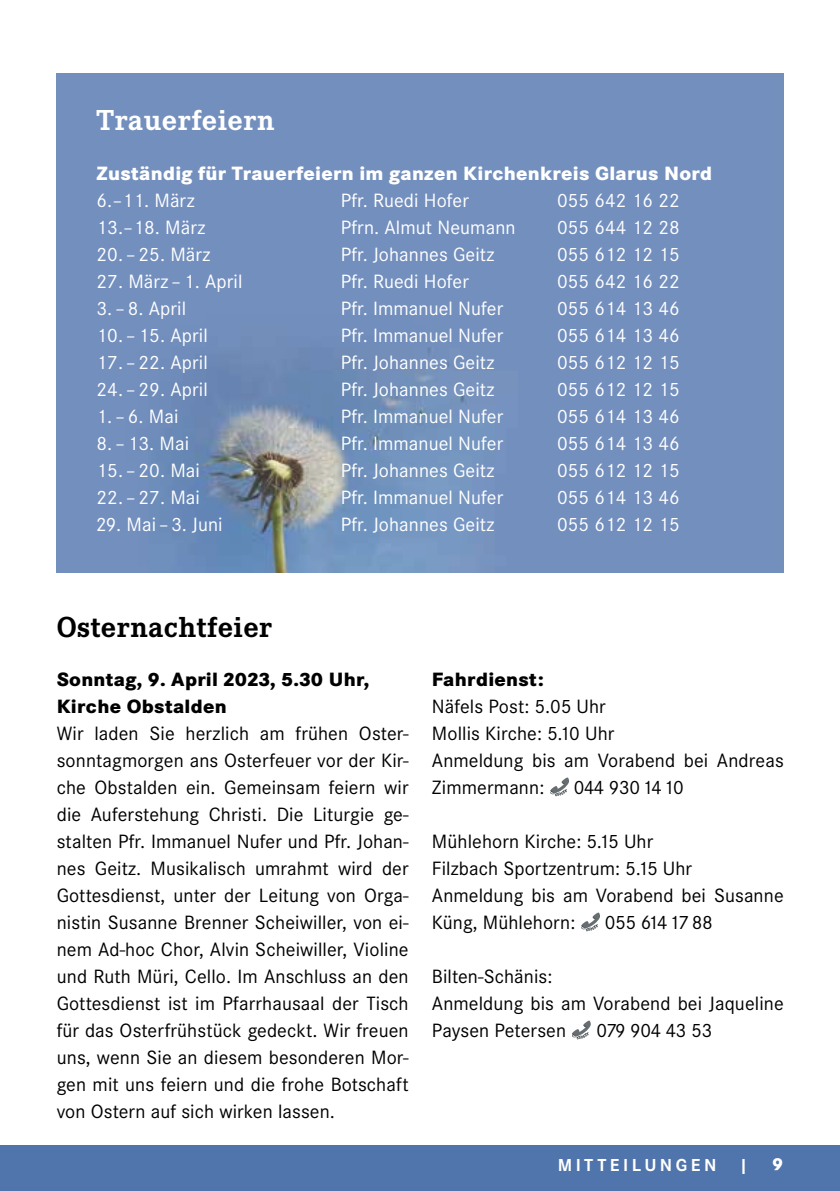
<style>
.page{position:relative;width:840px;height:1191px;background:#fff}
.page>*{position:absolute;margin:0;border:0;box-sizing:border-box;transform-origin:0 0}
.t1{font:700 30px "Corporate E";letter-spacing:.015em;color:#000}
.t2{font:700 30px "Corporate E";letter-spacing:.015em;color:#fff}
.t3{font:20px/27px "Corporate S";letter-spacing:.005em;color:#000}
.t4{font:20px "Corporate S";letter-spacing:.005em;color:#fff}
.t5{font:800 20px "Corporate S";letter-spacing:.015em;color:#fff}
.t6{font:800 20px/27px "Corporate S";letter-spacing:.015em;color:#000}
.t7{font:700 18px "Corporate S";letter-spacing:.19em;color:#fff}
.t8{font:800 18px "Corporate S";color:#fff}
</style>
<div class="page">
<div style="left:0;top:1145px;width:839px;height:46px;background:#5074ac"></div>
<img style="left:57px;top:74px;width:725px;height:499px">
<h1 class="t2" style="left:96px;top:103px;width:179px">Trauerfeiern</h1>
<p class="t5" style="left:96px;top:161px;width:617px">Zuständig für Trauerfeiern im ganzen Kirchenkreis Glarus Nord</p>
<p class="t4" style="left:96px;top:189px;width:100px">6.–11. März</p>
<p class="t4" style="left:340px;top:189px;width:130px">Pfr. Ruedi Hofer</p>
<p class="t4" style="left:556px;top:189px;width:124px">055 642 16 22</p>
<p class="t4" style="left:96px;top:216px;width:110px">13.–18. März</p>
<p class="t4" style="left:340px;top:216px;width:176px">Pfrn. Almut Neumann</p>
<p class="t4" style="left:556px;top:216px;width:124px">055 644 12 28</p>
<p class="t4" style="left:96px;top:243px;width:116px">20. – 25. März</p>
<p class="t4" style="left:340px;top:243px;width:155px">Pfr. Johannes Geitz</p>
<p class="t4" style="left:556px;top:243px;width:124px">055 612 12 15</p>
<p class="t4" style="left:96px;top:270px;width:147px">27. März – 1. April</p>
<p class="t4" style="left:340px;top:270px;width:130px">Pfr. Ruedi Hofer</p>
<p class="t4" style="left:556px;top:270px;width:124px">055 642 16 22</p>
<p class="t4" style="left:96px;top:297px;width:91px">3. – 8. April</p>
<p class="t4" style="left:340px;top:297px;width:164px">Pfr. Immanuel Nufer</p>
<p class="t4" style="left:556px;top:297px;width:124px">055 614 13 46</p>
<p class="t4" style="left:96px;top:324px;width:113px">10. – 15. April</p>
<p class="t4" style="left:340px;top:324px;width:164px">Pfr. Immanuel Nufer</p>
<p class="t4" style="left:556px;top:324px;width:124px">055 614 13 46</p>
<p class="t4" style="left:96px;top:351px;width:113px">17. – 22. April</p>
<p class="t4" style="left:340px;top:351px;width:155px">Pfr. Johannes Geitz</p>
<p class="t4" style="left:556px;top:351px;width:124px">055 612 12 15</p>
<p class="t4" style="left:96px;top:378px;width:113px">24. – 29. April</p>
<p class="t4" style="left:340px;top:378px;width:155px">Pfr. Johannes Geitz</p>
<p class="t4" style="left:556px;top:378px;width:124px">055 612 12 15</p>
<p class="t4" style="left:96px;top:405px;width:83px">1. – 6. Mai</p>
<p class="t4" style="left:340px;top:405px;width:164px">Pfr. Immanuel Nufer</p>
<p class="t4" style="left:556px;top:405px;width:124px">055 614 13 46</p>
<p class="t4" style="left:96px;top:432px;width:94px">8. – 13. Mai</p>
<p class="t4" style="left:340px;top:432px;width:164px">Pfr. Immanuel Nufer</p>
<p class="t4" style="left:556px;top:432px;width:124px">055 614 13 46</p>
<p class="t4" style="left:96px;top:459px;width:105px">15. – 20. Mai</p>
<p class="t4" style="left:340px;top:459px;width:155px">Pfr. Johannes Geitz</p>
<p class="t4" style="left:556px;top:459px;width:124px">055 612 12 15</p>
<p class="t4" style="left:96px;top:486px;width:105px">22. – 27. Mai</p>
<p class="t4" style="left:340px;top:486px;width:164px">Pfr. Immanuel Nufer</p>
<p class="t4" style="left:556px;top:486px;width:124px">055 614 13 46</p>
<p class="t4" style="left:96px;top:513px;width:128px">29. Mai – 3. Juni</p>
<p class="t4" style="left:340px;top:513px;width:155px">Pfr. Johannes Geitz</p>
<p class="t4" style="left:556px;top:513px;width:124px">055 612 12 15</p>
<h1 class="t1" style="left:57px;top:609px;width:216px">Osternachtfeier</h1>
<p class="t6" style="left:57px;top:666px;width:314px">Sonntag, 9. April 2023, 5.30 Uhr,<br>Kirche Obstalden</p>
<p class="t3" style="left:57px;top:720px;width:353px;text-align:justify">Wir laden Sie herzlich am frühen Oster&shy;sonntagmorgen ans Osterfeuer vor der Kir&shy;che Obstalden ein. Gemeinsam feiern wir die Auferstehung Christi. Die Liturgie ge&shy;stalten Pfr. Immanuel Nufer und Pfr. Johan&shy;nes Geitz. Musikalisch umrahmt wird der Gottesdienst, unter der Leitung von Orga&shy;nistin Susanne Brenner Scheiwiller, von ei&shy;nem Ad-hoc Chor, Alvin Scheiwiller, Violine und Ruth Müri, Cello. Im Anschluss an den Gottesdienst ist im Pfarrhausaal der Tisch für das Osterfrühstück gedeckt. Wir freuen uns, wenn Sie an diesem besonderen Mor&shy;gen mit uns feiern und die frohe Botschaft von Ostern auf sich wirken lassen.</p>
<p class="t6" style="left:431px;top:666px;width:113px">Fahrdienst:</p>
<p class="t3" style="left:431px;top:693px;width:353px">Näfels Post: 5.05 Uhr<br>Mollis Kirche: 5.10 Uhr<br>Anmeldung bis am Vorabend bei Andreas<br>Zimmermann:</p>
<p class="t3" style="left:573px;top:774px;width:112px">044 930 14 10</p>
<p class="t3" style="left:431px;top:828px;width:353px">Mühlehorn Kirche: 5.15 Uhr<br>Filzbach Sportzentrum: 5.15 Uhr<br>Anmeldung bis am Vorabend bei Susanne<br>Küng, Mühlehorn:</p>
<p class="t3" style="left:604px;top:909px;width:109px">055 614 17 88</p>
<p class="t3" style="left:431px;top:963px;width:353px">Bilten-Schänis:<br>Anmeldung bis am Vorabend bei Jaqueline<br>Paysen Petersen</p>
<p class="t3" style="left:596px;top:1017px;width:117px">079 904 43 53</p>
<p class="t7" style="left:557px;top:1154px;width:192px">MITTEILUNGEN |</p>
<p class="t8" style="left:771px;top:1153px;width:13px">9</p>
</div>
